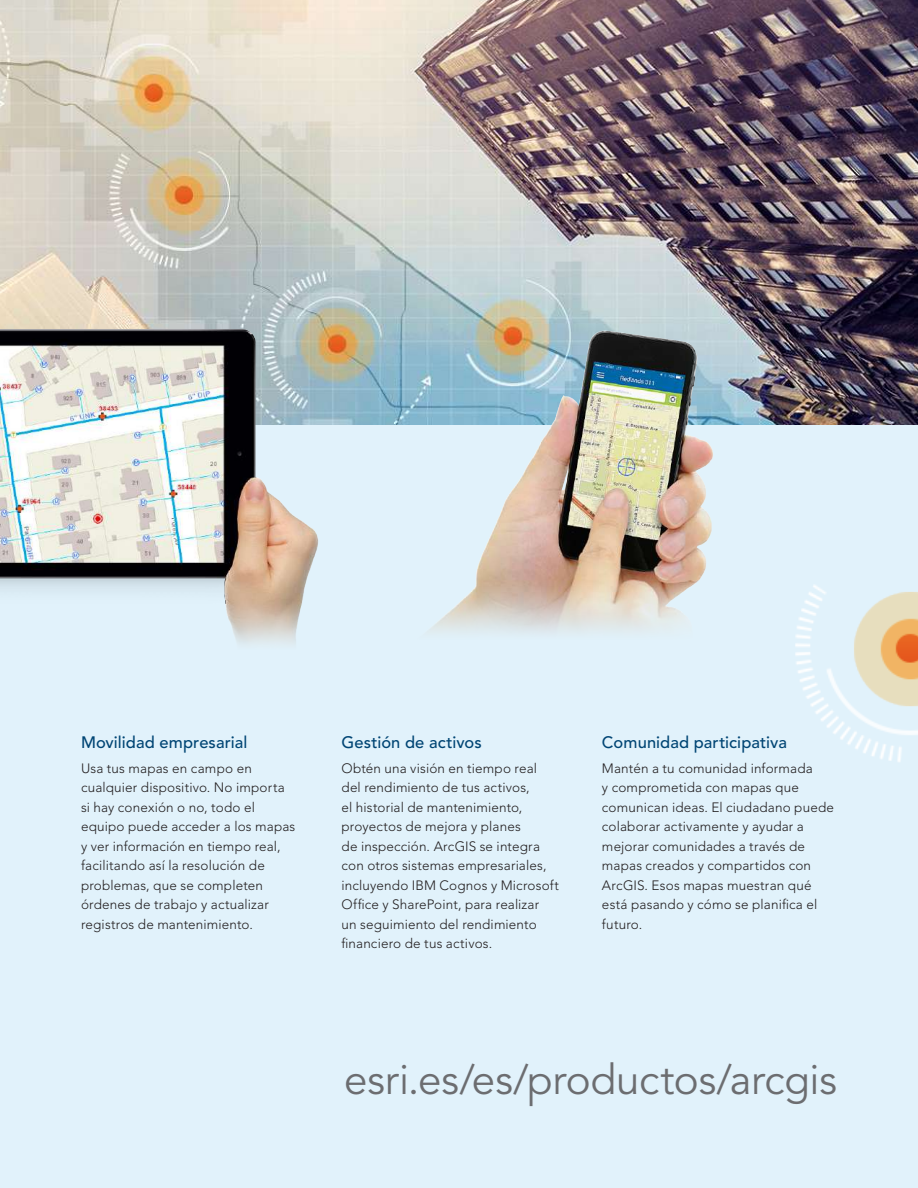
<style>
.page{position:relative;width:918px;height:1188px;background:#e1f2fb}
.page>*{position:absolute;margin:0;border:0;box-sizing:border-box;transform-origin:0 0}
.t1{font:42px "Avenir LT Std";letter-spacing:-.005em;color:#6c6d70}
.t2{font:500 16.5px "Avenir LT Std";letter-spacing:.005em;color:#004574}
.t3{font:300 13.5px/19.5px "Avenir LT Std";letter-spacing:.01em;color:#231f20}
</style>
<div class="page">
<img style="left:0;top:0;width:918px;height:424px">
<img style="left:362px;top:315px;width:397px;height:318px">
<img style="left:0;top:317px;width:333px;height:327px">
<img style="left:735px;top:554px;width:183px;height:208px">
<p class="t2" style="left:81px;top:733px;width:168px">Movilidad empresarial</p>
<p class="t3" style="left:81px;top:758px;width:216px">Usa tus mapas en campo en cualquier dispositivo. No importa si hay conexión o no, todo el equipo puede acceder a los mapas y ver información en tiempo real, facilitando así la resolución de problemas, que se completen órdenes de trabajo y actualizar registros de mantenimiento.</p>
<p class="t2" style="left:342px;top:733px;width:142px">Gestión de activos</p>
<p class="t3" style="left:342px;top:758px;width:219px">Obtén una visión en tiempo real del rendimiento de tus activos,<br>el historial de mantenimiento, proyectos de mejora y planes<br>de inspección. ArcGIS se integra con otros sistemas empresariales, incluyendo IBM Cognos y Microsoft<br>Office y SharePoint, para realizar<br>un seguimiento del rendimiento financiero de tus activos.</p>
<p class="t2" style="left:602px;top:733px;width:187px">Comunidad participativa</p>
<p class="t3" style="left:602px;top:758px;width:234px">Mantén a tu comunidad informada<br>y comprometida con mapas que comunican ideas. El ciudadano puede colaborar activamente y ayudar a mejorar comunidades a través de mapas creados y compartidos con<br>ArcGIS. Esos mapas muestran qué está pasando y cómo se planifica el futuro.</p>
<h1 class="t1" style="left:344px;top:1055px;width:494px">esri.es/es/productos/arcgis</h1>
</div>
